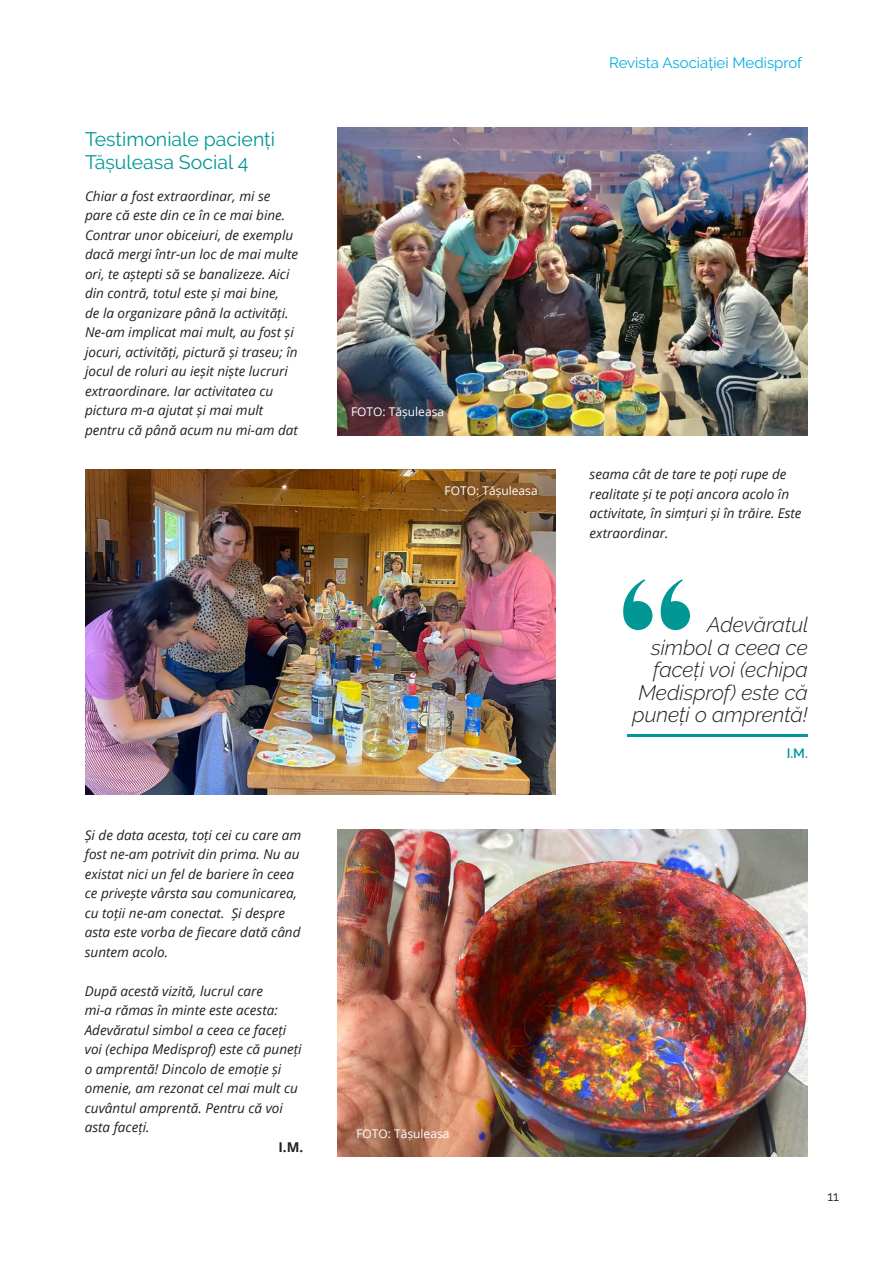
<style>
.page{position:relative;width:893px;height:1263px;background:#fff}
.page>*{position:absolute;margin:0;border:0;box-sizing:border-box;transform-origin:0 0}
.Body_Frunza{font:italic 300 21px/22.5px "Raleway";color:#231f20;text-align:right}
.Body_Subtitle_Frunza{font:19.5px/23.4px "Raleway";color:#009795}
.t1{font:15px "Raleway";color:#03ade5}
.Body_Frunza-2{font:italic 13.5px/19.5px "Open Sans";color:#231f20}
.Title_3{font:600 13.5px "Raleway";color:#009795}
.Body_Frunza-3{font:700 13.5px "Open Sans";color:#231f20}
.t2{font:13.5px "Raleway";color:#231f20}
.Title_2_Bold{font:12px "Open Sans";color:#fff}
</style>
<div class="page">
<hr style="left:627px;top:734px;width:181px;height:3px;background:#009795">
<svg style="left:660px;top:579px;width:30px;height:51px"></svg>
<svg style="left:623px;top:579px;width:29px;height:51px"></svg>
<img style="left:338px;top:829px;width:470px;height:328px">
<img style="left:85px;top:469px;width:471px;height:325px">
<img style="left:338px;top:128px;width:470px;height:307px">
<p class="Body_Subtitle_Frunza" style="left:85px;top:127px;width:192px">Testimoniale pacienți<br>Tășuleasa Social 4</p>
<p class="Body_Frunza-2" style="left:85px;top:186px;width:215px">Chiar a fost extraordinar, mi se pare că este din ce în ce mai bine.<br>Contrar unor obiceiuri, de exemplu dacă mergi într-un loc de mai multe ori, te aștepti să se banalizeze. Aici din contră, totul este și mai bine,<br>de la organizare până la activități.<br>Ne-am implicat mai mult, au fost și jocuri, activități, pictură și traseu; în jocul de roluri au ieșit niște lucruri extraordinare. Iar activitatea cu pictura m-a ajutat și mai mult pentru că până acum nu mi-am dat</p>
<p class="Title_2_Bold" style="left:351px;top:404px;width:95px">FOTO: Tășuleasa</p>
<p class="Title_2_Bold" style="left:445px;top:483px;width:95px">FOTO: Tășuleasa</p>
<p class="Body_Frunza-2" style="left:85px;top:824px;width:218px">Și de data acesta, toți cei cu care am fost ne-am potrivit din prima. Nu au existat nici un fel de bariere în ceea ce privește vârsta sau comunicarea, cu toții ne-am conectat. Și despre asta este vorba de fiecare dată când suntem acolo.</p>
<p class="Body_Frunza-2" style="left:85px;top:980px;width:218px">După acestă vizită, lucrul care<br>mi-a rămas în minte este acesta:<br>Adevăratul simbol a ceea ce faceți voi (echipa Medisprof) este că puneți o amprentă! Dincolo de emoție și omenie, am rezonat cel mai mult cu cuvântul amprentă. Pentru că voi asta faceți.</p>
<p class="Body_Frunza-3" style="left:278px;top:1137px;width:26px">I.M.</p>
<p class="Title_2_Bold" style="left:356px;top:1125px;width:95px">FOTO: Tășuleasa</p>
<p class="t1" style="left:609px;top:54px;width:195px">Revista Asociației Medisprof</p>
<p class="Body_Frunza-2" style="left:590px;top:464px;width:213px">seama cât de tare te poți rupe de realitate și te poți ancora acolo în activitate, în simțuri și în trăire. Este extraordinar.</p>
<p class="Body_Frunza" style="left:707px;top:613px;width:103px">Adevăratul</p>
<p class="Body_Frunza" style="left:632px;top:636px;width:177px">simbol a ceea ce faceți voi (echipa<br>Medisprof) este că puneți o amprentă!</p>
<p class="Title_3" style="left:787px;top:746px;width:23px">I.M.</p>
<p class="t2" style="left:827px;top:1188px;width:13px">11</p>
</div>
